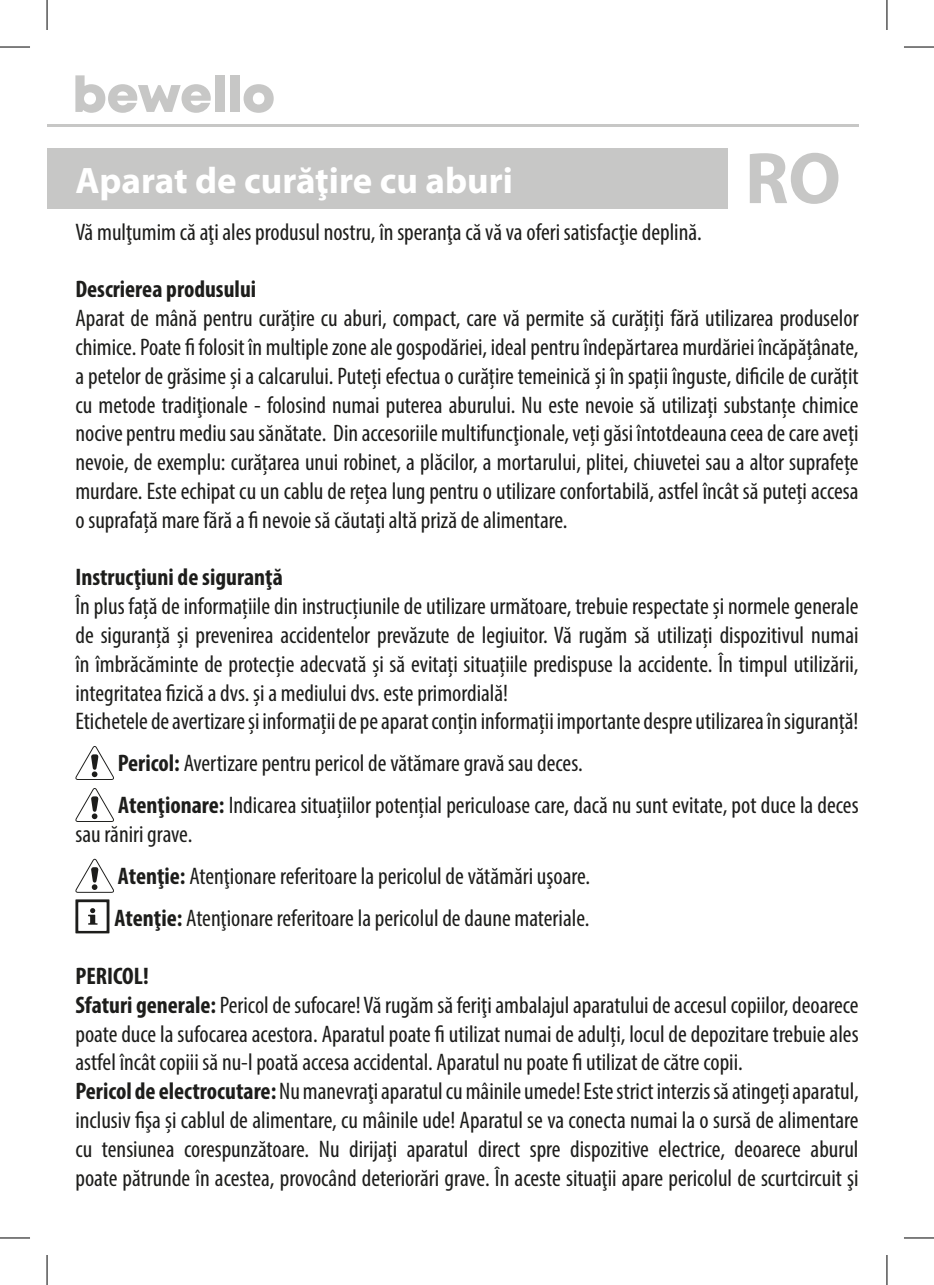
<style>
.page{position:relative;width:934px;height:1285px;background:#fff}
.page>*{position:absolute;margin:0;border:0;box-sizing:border-box;transform-origin:0 0}
.t1{font:700 73.4px "Myriad Pro";color:#c7c7c6}
.t2{font:700 37px "Myriad Pro";color:#fff}
.t3{font:condensed 24px/28.8px "Myriad Pro";color:#1d1d1b}
.t4{font:700 condensed 24px "Myriad Pro";color:#1d1d1b}
.s1{font-weight:700}
</style>
<div class="page">
<svg style="left:75px;top:746px;width:39px;height:34px"></svg>
<svg style="left:75px;top:788px;width:39px;height:34px"></svg>
<svg style="left:75px;top:859px;width:39px;height:34px"></svg>
<svg style="left:75px;top:899px;width:34px;height:34px"></svg>
<hr style="left:47px;top:124px;width:811px;height:2px;background:#c7c7c6">
<svg style="left:75px;top:75px;width:136px;height:38px"></svg>
<div style="left:215px;top:75px;width:9px;height:37px;background:#c7c7c6"></div>
<div style="left:230px;top:75px;width:9px;height:37px;background:#c7c7c6"></div>
<svg style="left:243px;top:84px;width:30px;height:29px"></svg>
<div style="left:47px;top:149px;width:680px;height:60px;background:#c7c7c6"></div>
<hr style="left:0;top:47px;width:30px;height:1px;background:#000">
<hr style="left:903px;top:47px;width:30px;height:1px;background:#000">
<hr style="left:0;top:1237px;width:30px;height:1px;background:#000">
<hr style="left:903px;top:1237px;width:30px;height:1px;background:#000">
<hr style="left:47px;top:0;width:1px;height:30px;background:#000">
<hr style="left:47px;top:1255px;width:1px;height:30px;background:#000">
<hr style="left:886px;top:0;width:1px;height:30px;background:#000">
<hr style="left:886px;top:1255px;width:1px;height:30px;background:#000">
<h2 class="t2" style="left:75px;top:156px;width:439px">Aparat de curăţire cu aburi</h2>
<h1 class="t1" style="left:744px;top:130px;width:97px">RO</h1>
<p class="t3" style="left:75px;top:217px;width:627px">Vă mulţumim că aţi ales produsul nostru, în speranţa că vă va oferi satisfacţie deplină.</p>
<p class="t4" style="left:75px;top:274px;width:182px">Descrierea produsului</p>
<p class="t3" style="left:75px;top:303px;width:784px;text-align:justify">Aparat de mână pentru curățire cu aburi, compact, care vă permite să curățiți fără utilizarea produselor chimice. Poate fi folosit în multiple zone ale gospodăriei, ideal pentru îndepărtarea murdăriei încăpățânate, a petelor de grăsime și a calcarului. Puteți efectua o curățire temeinică și în spații înguste, dificile de curățit cu metode tradiţionale - folosind numai puterea aburului. Nu este nevoie să utilizați substanțe chimice nocive pentru mediu sau sănătate. Din accesoriile multifuncţionale, veți găsi întotdeauna ceea de care aveți nevoie, de exemplu: curățarea unui robinet, a plăcilor, a mortarului, plitei, chiuvetei sau a altor suprafețe murdare. Este echipat cu un cablu de rețea lung pentru o utilizare confortabilă, astfel încât să puteți accesa o suprafață mare fără a fi nevoie să căutați altă priză de alimentare.</p>
<p class="t4" style="left:75px;top:562px;width:209px">Instrucţiuni de siguranţă</p>
<p class="t3" style="left:75px;top:591px;width:784px">În plus față de informațiile din instrucțiunile de utilizare următoare, trebuie respectate și normele generale de siguranță și prevenirea accidentelor prevăzute de legiuitor. Vă rugăm să utilizați dispozitivul numai în îmbrăcăminte de protecție adecvată și să evitați situațiile predispuse la accidente. În timpul utilizării, integritatea fizică a dvs. și a mediului dvs. este primordială!<br>Etichetele de avertizare și informații de pe aparat conțin informații importante despre utilizarea în siguranță!</p>
<p class="t3" style="left:118px;top:742px;width:742px;line-height:42px"><span class="s1">Pericol:</span> Avertizare pentru pericol de vătămare gravă sau deces.<br><span class="s1">Atenţionare:</span> Indicarea situațiilor potențial periculoase care, dacă nu sunt evitate, pot duce la deces</p>
<p class="t3" style="left:114px;top:813px;width:477px;line-height:42px;text-indent:-39px">sau răniri grave.<br><span class="s1">Atenţie:</span> Atenţionare referitoare la pericolul de vătămări uşoare.<br><span class="s1">Atenţie:</span> Atenţionare referitoare la pericolul de daune materiale.</p>
<p class="t3" style="left:75px;top:961px;width:784px"><span class="s1">PERICOL!<br>Sfaturi generale:</span> Pericol de sufocare! Vă rugăm să feriţi ambalajul aparatului de accesul copiilor, deoarece poate duce la sufocarea acestora. Aparatul poate fi utilizat numai de adulți, locul de depozitare trebuie ales astfel încât copiii să nu-l poată accesa accidental. Aparatul nu poate fi utilizat de către copii.<br><span class="s1">Pericol de electrocutare:</span> Nu manevraţi aparatul cu mâinile umede! Este strict interzis să atingeți aparatul, inclusiv fişa și cablul de alimentare, cu mâinile ude! Aparatul se va conecta numai la o sursă de alimentare cu tensiunea corespunzătoare. Nu dirijaţi aparatul direct spre dispozitive electrice, deoarece aburul poate pătrunde în acestea, provocând deteriorări grave. În aceste situaţii apare pericolul de scurtcircuit şi</p>
</div>
